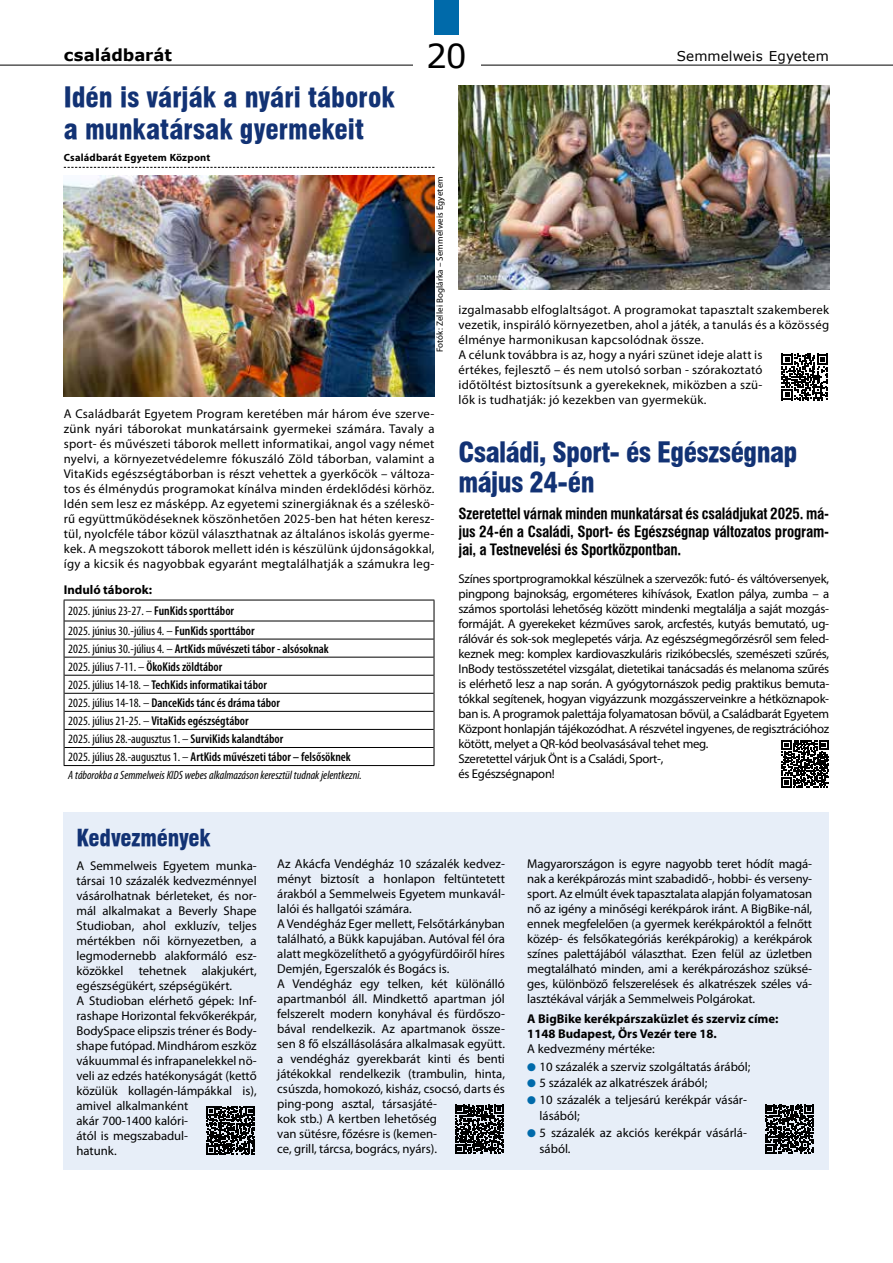
<style>
.page{position:relative;width:893px;height:1263px;background:#fff}
.page>*{position:absolute;margin:0;border:0;box-sizing:border-box;transform-origin:0 0}
.t1{font:33px "Verdana";color:#000}
.t2{font:27px/32.4px "Swiss 721 Blk Cn PFL";color:#123274}
.t3{font:27px/30px "Swiss 721 Blk Cn PFL";letter-spacing:-.02em;color:#123274}
.t4{font:22.5px "Swiss 721 Blk Cn PFL";letter-spacing:-.01em;color:#123274}
.t5{font:700 16.5px "Verdana";color:#000}
.t6{font:700 15px/18px "Swiss 721 Cn PFL";letter-spacing:-.01em;color:#000;text-align:justify}
.t7{font:13.5px "Verdana";letter-spacing:.01em;color:#000}
.t8{font:12.75px/15px "Myriad Pro";color:#000}
.t9{font:12.75px/15px "Myriad Pro";letter-spacing:-.02em;color:#000}
.t10{font:600 condensed 12.75px/18px "Myriad Pro";color:#000}
.t11{font:12.75px/15px "Myriad Pro";letter-spacing:.02em;color:#000}
.t12{font:700 12.75px/15px "Myriad Pro";color:#000}
.t13{font:condensed 12.75px/21.8px "Myriad Pro";color:#000}
.t14{font:italic condensed 12px "Myriad Pro";color:#000}
.t15{font:700 10.5px "Myriad Pro";letter-spacing:.015em;color:#000}
.t16{font:9px "Myriad Pro";letter-spacing:.015em;color:#000}
.s1{font-weight:700;font-stretch:normal}
.s2{font-weight:600}
.s3{font-weight:400}
.s4{color:#006aaa}
</style>
<div class="page">
<hr style="left:0;top:65px;width:893px;height:1px;background:#000">
<div style="left:413px;top:32px;width:67px;height:45px;background:#fff"></div>
<svg style="left:64px;top:167px;width:370px;height:1px"></svg>
<div style="left:64px;top:812px;width:765px;height:358px;background:#e7eef8"></div>
<div style="left:434px;top:0;width:24px;height:34px;background:#006aaa"></div>
<hr style="left:64px;top:621px;width:370px;height:1px;background:#000">
<hr style="left:64px;top:639px;width:370px;height:1px;background:#000">
<hr style="left:64px;top:657px;width:370px;height:1px;background:#000">
<hr style="left:64px;top:675px;width:370px;height:1px;background:#000">
<hr style="left:64px;top:693px;width:370px;height:1px;background:#000">
<hr style="left:64px;top:711px;width:370px;height:1px;background:#000">
<hr style="left:64px;top:729px;width:370px;height:1px;background:#000">
<hr style="left:64px;top:747px;width:370px;height:1px;background:#000">
<hr style="left:64px;top:600px;width:370px;height:1px;background:#000">
<svg style="left:64px;top:600px;width:1px;height:165px"></svg>
<svg style="left:434px;top:600px;width:1px;height:165px"></svg>
<hr style="left:64px;top:765px;width:370px;height:1px;background:#000">
<svg style="left:206px;top:1106px;width:49px;height:49px"></svg>
<svg style="left:781px;top:740px;width:48px;height:48px"></svg>
<svg style="left:765px;top:1105px;width:48px;height:48px"></svg>
<svg style="left:455px;top:1105px;width:49px;height:48px"></svg>
<img style="left:64px;top:175px;width:370px;height:222px">
<svg style="left:782px;top:354px;width:46px;height:46px"></svg>
<img style="left:458px;top:85px;width:371px;height:205px">
<h1 class="t1" style="left:426px;top:35px;width:42px">20</h1>
<p class="t5" style="left:64px;top:44px;width:110px">családbarát</p>
<p class="t7" style="left:677px;top:47px;width:154px">Semmelweis Egyetem</p>
<h2 class="t2" style="left:64px;top:81px;width:332px">Idén is várják a nyári táborok a munkatársak gyermekeit</h2>
<p class="t15" style="left:64px;top:151px;width:148px">Családbarát Egyetem Központ</p>
<p class="t16" style="left:434px;top:352px;width:178px;rotate:-90deg">Fotók: Zellei Boglárka – Semmelweis Egyetem</p>
<p class="t8" style="left:64px;top:406px;width:372px;text-align:justify">A Családbarát Egyetem Program keretében már három éve szerve&shy;zünk nyári táborokat munkatársaink gyermekei számára. Tavaly a sport- és művészeti táborok mellett informatikai, angol vagy német nyelvi, a környezetvédelemre fókuszáló Zöld táborban, valamint a VitaKids egészségtáborban is részt vehettek a gyerkőcök – változa&shy;tos és élménydús programokat kínálva minden érdeklődési körhöz.<br>Idén sem lesz ez másképp. Az egyetemi szinergiáknak és a széleskö&shy;rű együttműködéseknek köszönhetően 2025-ben hat héten keresz&shy;tül, nyolcféle tábor közül választhatnak az általános iskolás gyerme&shy;kek. A megszokott táborok mellett idén is készülünk újdonságokkal, így a kicsik és nagyobbak egyaránt megtalálhatják a számukra leg-</p>
<p class="t13" style="left:68px;top:579px;width:167px;text-indent:-5px"><span class="s1">Induló táborok:<br></span>2025. június 23-27. – <span class="s2">FunKids sporttábor</span></p>
<p class="t10" style="left:68px;top:622px;width:284px"><span class="s3">2025. június 30.-július 4. –</span> FunKids sporttábor<br><span class="s3">2025. június 30.-július 4. –</span> ArtKids művészeti tábor - alsósoknak <span class="s3">2025. július 7-11. –</span> ÖkoKids zöldtábor<br><span class="s3">2025. július 14-18. –</span> TechKids informatikai tábor<br><span class="s3">2025. július 14-18. –</span> DanceKids tánc és dráma tábor<br><span class="s3">2025. július 21-25. –</span> VitaKids egészségtábor<br><span class="s3">2025. július 28.-augusztus 1. –</span> SurviKids kalandtábor<br><span class="s3">2025. július 28.-augusztus 1. –</span> ArtKids művészeti tábor – felsősöknek</p>
<p class="t14" style="left:68px;top:769px;width:295px">A táborokba a Semmelweis KIDS webes alkalmazáson keresztül tudnak jelentkezni.</p>
<p class="t11" style="left:458px;top:302px;width:372px">izgalmasabb elfoglaltságot. A programokat tapasztalt szakemberek vezetik, inspiráló környezetben, ahol a játék, a tanulás és a közösség élménye harmonikusan kapcsolódnak össze.<br>A célunk továbbra is az, hogy a nyári szünet ideje alatt is<br>értékes, fejlesztő – és nem utolsó sorban - szórakoztató<br>időtöltést biztosítsunk a gyerekeknek, miközben a szü-<br>lők is tudhatják: jó kezekben van gyermekük.</p>
<h2 class="t3" style="left:458px;top:438px;width:340px">Családi, Sport- és Egészségnap május 24-én</h2>
<p class="t6" style="left:458px;top:504px;width:372px">Szeretettel várnak minden munkatársat és családjukat 2025. má&shy;jus 24-én a Családi, Sport- és Egészségnap változatos program&shy;jai, a Testnevelési és Sportközpontban.</p>
<p class="t9" style="left:458px;top:571px;width:372px">Színes sportprogramokkal készülnek a szervezők: futó- és váltóversenyek, pingpong bajnokság, ergométeres kihívások, Exatlon pálya, zumba – a számos sportolási lehetőség között mindenki megtalálja a saját mozgás&shy;formáját. A gyerekeket kézműves sarok, arcfestés, kutyás bemutató, ug&shy;rálóvár és sok-sok meglepetés várja. Az egészségmegőrzésről sem feled&shy;keznek meg: komplex kardiovaszkuláris rizikóbecslés, szemészeti szűrés, InBody testösszetétel vizsgálat, dietetikai tanácsadás és melanoma szűrés is elérhető lesz a nap során. A gyógytornászok pedig praktikus bemuta&shy;tókkal segítenek, hogyan vigyázzunk mozgásszerveinkre a hétköznapok&shy;ban is. A programok palettája folyamatosan bővül, a Családbarát Egyetem Központ honlapján tájékozódhat. A részvétel ingyenes, de regisztrációhoz kötött, melyet a QR-kód beolvasásával tehet meg.<br>Szeretettel várjuk Önt is a Családi, Sport-,<br>és Egészségnapon!</p>
<h3 class="t4" style="left:77px;top:824px;width:136px">Kedvezmények</h3>
<p class="t8" style="left:77px;top:858px;width:182px">A Semmelweis Egyetem munka&shy;társai 10 százalék kedvezménnyel vásárolhatnak bérleteket, és nor&shy;mál alkalmakat a Beverly Shape<br>Studioban, ahol exkluzív, teljes mértékben női környezetben, a legmodernebb alakformáló esz&shy;közökkel tehetnek alakjukért, egészségükért, szépségükért.<br>A Studioban elérhető gépek: Inf&shy;rashape Horizontal fekvőkerékpár,<br>BodySpace elipszis tréner és Body&shy;shape futópad. Mindhárom eszköz vákuummal és infrapanelekkel nö&shy;veli az edzés hatékonyságát (kettő közülük kollagén-lámpákkal is), amivel alkalmanként<br>akár 700-1400 kalóri-<br>ától is megszabadul-<br>hatunk.</p>
<p class="t8" style="left:527px;top:856px;width:286px;text-align:justify">Magyarországon is egyre nagyobb teret hódít magá&shy;nak a kerékpározás mint szabadidő-, hobbi- és verseny&shy;sport. Az elmúlt évek tapasztalata alapján folyamatosan nő az igény a minőségi kerékpárok iránt. A BigBike-nál, ennek megfelelően (a gyermek kerékpároktól a felnőtt közép- és felsőkategóriás kerékpárokig) a kerékpárok színes palettájából választhat. Ezen felül az üzletben megtalálható minden, ami a kerékpározáshoz szüksé&shy;ges, különböző felszerelések és alkatrészek széles vá&shy;lasztékával várják a Semmelweis Polgárokat.</p>
<p class="t8" style="left:277px;top:856px;width:229px">Az Akácfa Vendégház 10 százalék kedvez&shy;ményt biztosít a honlapon feltüntetett árakból a Semmelweis Egyetem munkavál&shy;lalói és hallgatói számára.<br>A Vendégház Eger mellett, Felsőtárkányban található, a Bükk kapujában. Autóval fél óra alatt megközelíthető a gyógyfürdőiről híres Demjén, Egerszalók és Bogács is.<br>A Vendégház egy telken, két különálló apartmanból áll. Mindkettő apartman jól felszerelt modern konyhával és fürdőszo&shy;bával rendelkezik. Az apartmanok össze&shy;sen 8 fő elszállásolására alkalmasak együtt. a vendégház gyerekbarát kinti és benti játékokkal rendelkezik (trambulin, hinta, csúszda, homokozó, kisház, csocsó, darts és ping-pong asztal, társasjáté-<br>kok stb.) A kertben lehetőség<br>van sütésre, főzésre is (kemen-<br>ce, grill, tárcsa, bogrács, nyárs).</p>
<p class="t12" style="left:527px;top:1010px;width:253px">A BigBike kerékpárszaküzlet és szerviz címe:<br>1148 Budapest, Örs Vezér tere 18.</p>
<p class="t8" style="left:527px;top:1040px;width:129px">A kedvezmény mértéke:</p>
<p class="t8" style="left:527px;top:1059px;width:225px"><span class="s4">●</span> 10 százalék a szerviz szolgáltatás árából;</p>
<p class="t8" style="left:527px;top:1075px;width:182px"><span class="s4">●</span> 5 százalék az alkatrészek árából;</p>
<p class="t8" style="left:540px;top:1091px;width:209px;line-height:16.5px;text-indent:-12px"><span class="s4">●</span> 10 százalék a teljesárú kerékpár vásár&shy;lásából;</p>
<p class="t8" style="left:540px;top:1124px;width:209px;line-height:16.5px;text-indent:-12px"><span class="s4">●</span> 5 százalék az akciós kerékpár vásárlá&shy;sából.</p>
</div>
